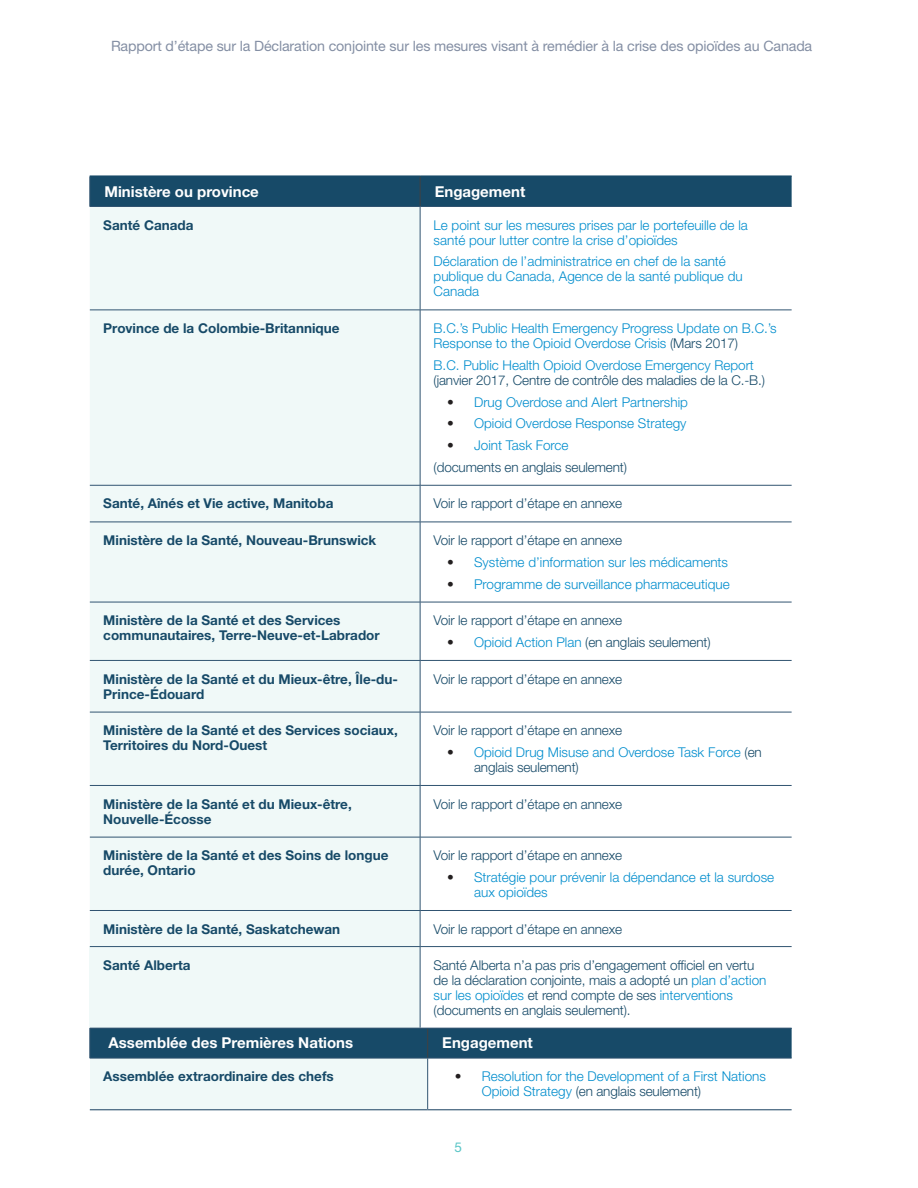
<style>
.page{position:relative;width:918px;height:1188px;background:#fff}
.page>*{position:absolute;margin:0;border:0;box-sizing:border-box;transform-origin:0 0}
.Table_Text{font:700 15px "Helvetica Neue LT Std";color:#fff}
.t1{font:14.25px "Helvetica Neue LT Std";letter-spacing:-.01em;color:#848fa4}
.Table_Text-2{font:300 13.5px/15px "Helvetica Neue LT Std";color:#008dcd}
.Table_Text-3{font:300 13.5px/15px "Helvetica Neue LT Std";letter-spacing:-.01em;color:#174a68}
.Table_Text-4{font:700 13.5px/15px "Helvetica Neue LT Std";color:#174a68}
.t2{font:13.5px "Helvetica Neue LT Std";color:#59c5c6}
.s1{color:#174a68}
.s2{color:#008dcd}
.s3{font-weight:100;color:#231f20}
</style>
<div class="page">
<div style="left:90px;top:207px;width:330px;height:739px;background:#f0f9f8"></div>
<svg style="left:421px;top:309px;width:371px;height:528px"></svg>
<hr style="left:90px;top:175px;width:330px;height:2px;background:#174a68">
<hr style="left:420px;top:175px;width:372px;height:2px;background:#174a68">
<div style="left:90px;top:176px;width:702px;height:30px;background:#174a68"></div>
<hr style="left:90px;top:206px;width:330px;height:1px;background:#315471">
<hr style="left:420px;top:206px;width:372px;height:1px;background:#315471">
<hr style="left:420px;top:207px;width:1px;height:103px;background:#315471">
<hr style="left:90px;top:310px;width:330px;height:1px;background:#315471">
<hr style="left:420px;top:310px;width:372px;height:1px;background:#315471">
<hr style="left:420px;top:310px;width:1px;height:175px;background:#315471">
<hr style="left:90px;top:485px;width:330px;height:1px;background:#315471">
<hr style="left:420px;top:485px;width:372px;height:1px;background:#315471">
<hr style="left:420px;top:485px;width:1px;height:37px;background:#315471">
<hr style="left:90px;top:522px;width:330px;height:1px;background:#315471">
<hr style="left:420px;top:522px;width:372px;height:1px;background:#315471">
<hr style="left:420px;top:522px;width:1px;height:80px;background:#315471">
<hr style="left:90px;top:602px;width:330px;height:1px;background:#315471">
<hr style="left:420px;top:602px;width:372px;height:1px;background:#315471">
<hr style="left:420px;top:602px;width:1px;height:58px;background:#315471">
<hr style="left:90px;top:660px;width:330px;height:1px;background:#315471">
<hr style="left:420px;top:660px;width:372px;height:1px;background:#315471">
<hr style="left:420px;top:661px;width:1px;height:51px;background:#315471">
<hr style="left:90px;top:712px;width:330px;height:1px;background:#315471">
<hr style="left:420px;top:712px;width:372px;height:1px;background:#315471">
<hr style="left:420px;top:712px;width:1px;height:73px;background:#315471">
<hr style="left:90px;top:785px;width:330px;height:1px;background:#315471">
<hr style="left:420px;top:785px;width:372px;height:1px;background:#315471">
<hr style="left:420px;top:786px;width:1px;height:51px;background:#315471">
<hr style="left:90px;top:837px;width:330px;height:1px;background:#315471">
<hr style="left:420px;top:837px;width:372px;height:1px;background:#315471">
<hr style="left:420px;top:837px;width:1px;height:73px;background:#315471">
<hr style="left:90px;top:910px;width:330px;height:1px;background:#315471">
<hr style="left:420px;top:910px;width:372px;height:1px;background:#315471">
<hr style="left:420px;top:911px;width:1px;height:36px;background:#315471">
<div style="left:91px;top:1029px;width:701px;height:29px;background:#174a68"></div>
<div style="left:90px;top:1058px;width:338px;height:52px;background:#f0f9f8"></div>
<hr style="left:427px;top:1028px;width:1px;height:30px;background:#414142">
<hr style="left:90px;top:1028px;width:1px;height:30px;background:#315471">
<hr style="left:90px;top:1058px;width:338px;height:1px;background:#315471">
<hr style="left:428px;top:1058px;width:364px;height:1px;background:#315471">
<hr style="left:427px;top:1058px;width:1px;height:51px;background:#315471">
<hr style="left:90px;top:1109px;width:338px;height:1px;background:#315471">
<hr style="left:428px;top:1109px;width:364px;height:1px;background:#315471">
<div style="left:90px;top:947px;width:330px;height:81px;background:#f0f9f8"></div>
<hr style="left:90px;top:946px;width:330px;height:1px;background:#315471">
<hr style="left:420px;top:946px;width:372px;height:1px;background:#315471">
<hr style="left:420px;top:947px;width:1px;height:81px;background:#315471">
<hr style="left:90px;top:1028px;width:330px;height:1px;background:#315471">
<hr style="left:420px;top:1028px;width:372px;height:1px;background:#315471">
<p class="t1" style="left:111px;top:37px;width:703px">Rapport d’étape sur la Déclaration conjointe sur les mesures visant à remédier à la crise des opioïdes au Canada</p>
<p class="Table_Text" style="left:104px;top:182px;width:156px">Ministère ou province</p>
<p class="Table_Text" style="left:435px;top:182px;width:92px">Engagement</p>
<p class="Table_Text-4" style="left:103px;top:217px;width:92px">Santé Canada</p>
<p class="Table_Text-2" style="left:434px;top:217px;width:316px">Le point sur les mesures prises par le portefeuille de la santé pour lutter contre la crise d’opioïdes</p>
<p class="Table_Text-2" style="left:434px;top:254px;width:311px">Déclaration de l’administratrice en chef de la santé publique du Canada, Agence de la santé publique du<br>Canada</p>
<p class="Table_Text-4" style="left:103px;top:320px;width:238px">Province de la Colombie-Britannique</p>
<p class="Table_Text-2" style="left:434px;top:320px;width:345px">B.C.’s Public Health Emergency Progress Update on B.C.’s<br>Response to the Opioid Overdose Crisis <span class="s1">(Mars 2017)</span></p>
<p class="Table_Text-3" style="left:434px;top:357px;width:333px"><span class="s2">B.C. Public Health Opioid Overdose Emergency Report </span>(janvier 2017, Centre de contrôle des maladies de la C.-B.)</p>
<p class="Table_Text-2" style="left:447px;top:394px;width:242px"><span class="s3">•</span> Drug Overdose and Alert Partnership</p>
<p class="Table_Text-2" style="left:447px;top:416px;width:241px"><span class="s3">•</span> Opioid Overdose Response Strategy</p>
<p class="Table_Text-2" style="left:447px;top:437px;width:123px"><span class="s3">•</span> Joint Task Force</p>
<p class="Table_Text-3" style="left:434px;top:459px;width:195px">(documents en anglais seulement)</p>
<p class="Table_Text-4" style="left:103px;top:496px;width:232px">Santé, Aînés et Vie active, Manitoba</p>
<p class="Table_Text-3" style="left:434px;top:496px;width:190px">Voir le rapport d’étape en annexe</p>
<p class="Table_Text-4" style="left:103px;top:532px;width:274px">Ministère de la Santé, Nouveau-Brunswick</p>
<p class="Table_Text-3" style="left:434px;top:532px;width:190px">Voir le rapport d’étape en annexe</p>
<p class="Table_Text-2" style="left:447px;top:554px;width:283px"><span class="s3">•</span> Système d’information sur les médicaments</p>
<p class="Table_Text-2" style="left:447px;top:576px;width:284px"><span class="s3">•</span> Programme de surveillance pharmaceutique</p>
<p class="Table_Text-4" style="left:103px;top:613px;width:278px">Ministère de la Santé et des Services communautaires, Terre-Neuve-et-Labrador</p>
<p class="Table_Text-3" style="left:434px;top:613px;width:190px">Voir le rapport d’étape en annexe</p>
<p class="Table_Text-3" style="left:447px;top:634px;width:265px"><span class="s3">•</span> <span class="s2">Opioid Action Plan</span> (en anglais seulement)</p>
<p class="Table_Text-4" style="left:103px;top:671px;width:296px">Ministère de la Santé et du Mieux-être, Île-du-<br>Prince-Édouard</p>
<p class="Table_Text-3" style="left:434px;top:671px;width:190px">Voir le rapport d’étape en annexe</p>
<p class="Table_Text-4" style="left:103px;top:723px;width:296px">Ministère de la Santé et des Services sociaux,<br>Territoires du Nord-Ouest</p>
<p class="Table_Text-3" style="left:434px;top:723px;width:190px">Voir le rapport d’étape en annexe</p>
<p class="Table_Text-2" style="left:474px;top:744px;width:289px;text-indent:-27px"><span class="s3">•</span> Opioid Drug Misuse and Overdose Task Force <span class="s1">(en anglais seulement)</span></p>
<p class="Table_Text-4" style="left:103px;top:796px;width:250px">Ministère de la Santé et du Mieux-être,<br>Nouvelle-Écosse</p>
<p class="Table_Text-3" style="left:434px;top:796px;width:190px">Voir le rapport d’étape en annexe</p>
<p class="Table_Text-4" style="left:103px;top:848px;width:287px">Ministère de la Santé et des Soins de longue durée, Ontario</p>
<p class="Table_Text-3" style="left:434px;top:848px;width:190px">Voir le rapport d’étape en annexe</p>
<p class="Table_Text-2" style="left:474px;top:869px;width:302px;text-indent:-27px"><span class="s3">•</span> Stratégie pour prévenir la dépendance et la surdose aux opioïdes</p>
<p class="Table_Text-4" style="left:103px;top:921px;width:238px">Ministère de la Santé, Saskatchewan</p>
<p class="Table_Text-3" style="left:434px;top:921px;width:190px">Voir le rapport d’étape en annexe</p>
<p class="Table_Text-4" style="left:103px;top:957px;width:89px">Santé Alberta</p>
<p class="Table_Text-3" style="left:434px;top:957px;width:334px">Santé Alberta n’a pas pris d’engagement officiel en vertu de la déclaration conjointe, mais a adopté un <span class="s2">plan d’action sur les opioïdes</span> et rend compte de ses <span class="s2">interventions </span>(documents en anglais seulement).</p>
<p class="Table_Text" style="left:109px;top:1034px;width:246px">Assemblée des Premières Nations</p>
<p class="Table_Text" style="left:442px;top:1034px;width:92px">Engagement</p>
<p class="Table_Text-4" style="left:103px;top:1069px;width:232px">Assemblée extraordinaire des chefs</p>
<p class="Table_Text-2" style="left:482px;top:1069px;width:286px;text-indent:-27px"><span class="s3">•</span> Resolution for the Development of a First Nations<br>Opioid Strategy <span class="s1">(en anglais seulement)</span></p>
<p class="t2" style="left:454px;top:1139px;width:9px">5</p>
</div>
